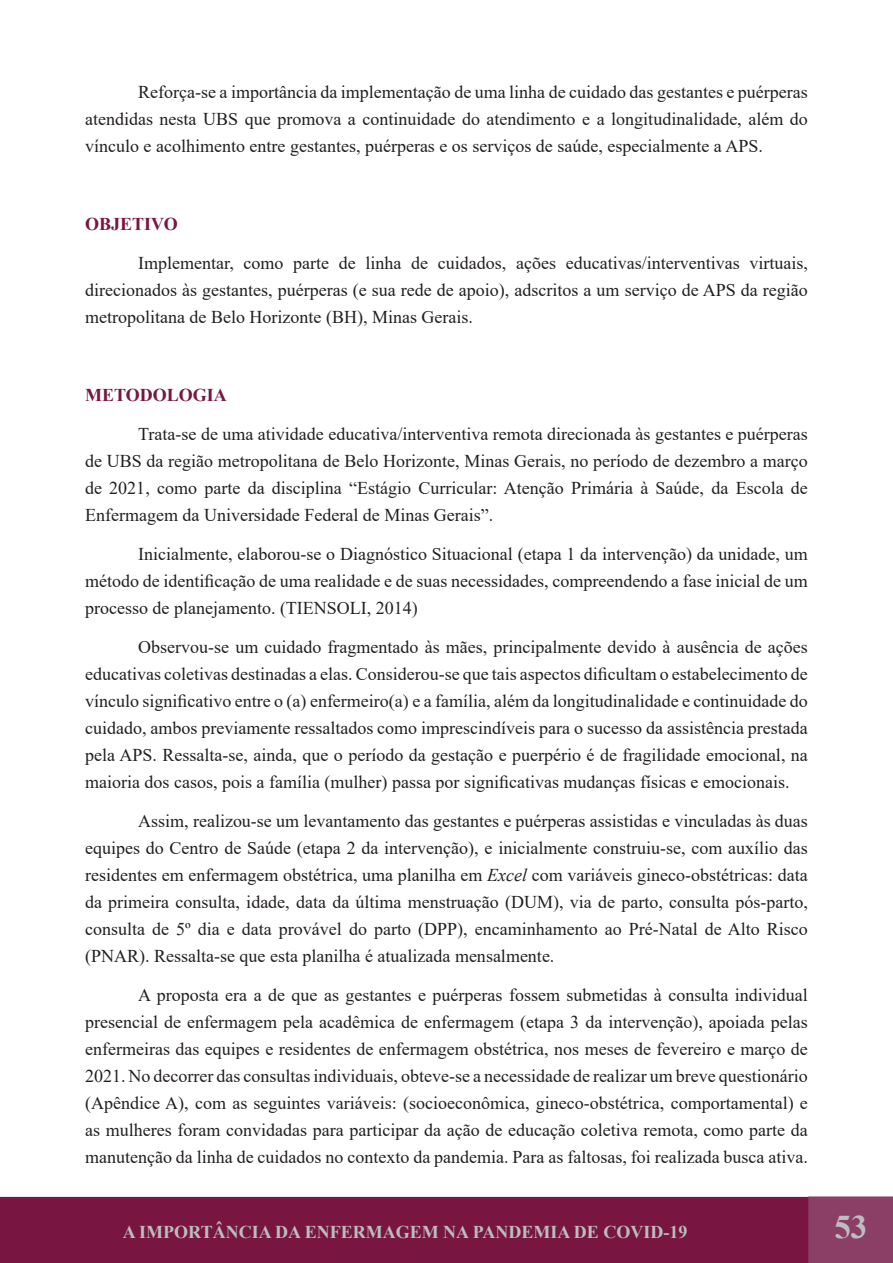
<style>
.page{position:relative;width:893px;height:1263px;background:#fff}
.page>*{position:absolute;margin:0;border:0;box-sizing:border-box;transform-origin:0 0}
.t1{font:700 33px "Times New Roman";color:#bcbdc0}
.t2{font:18px/27px "Times New Roman";color:#231f20;text-align:justify}
.t3{font:700 18px "Times New Roman";color:#bcbdc0}
.t4{font:700 18px "Times New Roman";color:#781641}
.s1{color:#222}
.s2{font-style:italic}
</style>
<div class="page">
<div style="left:0;top:1197px;width:808px;height:66px;background:#781641"></div>
<div style="left:808px;top:1196px;width:85px;height:67px;background:#8c3f66"></div>
<div style="left:32px;top:1198px;width:746px;height:54px;background:#781641"></div>
<div style="left:31px;top:1197px;width:748px;height:56px;border:2px solid #781641"></div>
<p class="t2" style="left:85px;top:77px;width:724px;text-indent:53px">Reforça-se a importância da implementação de uma linha de cuidado das gestantes e puérperas atendidas nesta UBS que promova a continuidade do atendimento e a longitudinalidade, além do vínculo e acolhimento entre gestantes, puérperas e os serviços de saúde, especialmente a APS.</p>
<p class="t4" style="left:85px;top:211px;width:94px">OBJETIVO</p>
<p class="t2" style="left:85px;top:248px;width:724px;text-indent:53px">Implementar, como parte de linha de cuidados, ações educativas/interventivas virtuais, direcionados às gestantes, puérperas (e sua rede de apoio), adscritos a um serviço de APS da região metropolitana de Belo Horizonte (BH), Minas Gerais.</p>
<p class="t4" style="left:85px;top:382px;width:143px">METODOLOGIA</p>
<p class="t2" style="left:85px;top:419px;width:724px;text-indent:53px">Trata-se de uma atividade educativa/interventiva remota direcionada às gestantes e puérperas de UBS da região metropolitana de Belo Horizonte, Minas Gerais, no período de dezembro a março de 2021, como parte da disciplina “Estágio Curricular: Atenção Primária à Saúde, da Escola de Enfermagem da Universidade Federal de Minas Gerais”.</p>
<p class="t2" style="left:85px;top:539px;width:724px;text-indent:53px">Inicialmente, elaborou-se o Diagnóstico Situacional (etapa 1 da intervenção) da unidade, um método de identificação de uma realidade e de suas necessidades, compreendendo a fase inicial de um processo de planejamento. (<span class="s1">TIENSOLI, 2014)</span></p>
<p class="t2" style="left:85px;top:632px;width:724px;text-indent:53px">Observou-se um cuidado fragmentado às mães, principalmente devido à ausência de ações educativas coletivas destinadas a elas. Considerou-se que tais aspectos dificultam o estabelecimento de vínculo significativo entre o (a) enfermeiro(a) e a família, além da longitudinalidade e continuidade do cuidado, ambos previamente ressaltados como imprescindíveis para o sucesso da assistência prestada pela APS. Ressalta-se, ainda, que o período da gestação e puerpério é de fragilidade emocional, na maioria dos casos, pois a família (mulher) passa por significativas mudanças físicas e emocionais.</p>
<p class="t2" style="left:85px;top:806px;width:724px;text-indent:53px">Assim, realizou-se um levantamento das gestantes e puérperas assistidas e vinculadas às duas equipes do Centro de Saúde (etapa 2 da intervenção), e inicialmente construiu-se, com auxílio das residentes em enfermagem obstétrica, uma planilha em <span class="s2">Excel</span> com variáveis gineco-obstétricas: data da primeira consulta, idade, data da última menstruação (DUM), via de parto, consulta pós-parto, consulta de 5º dia e data provável do parto (DPP), encaminhamento ao Pré-Natal de Alto Risco (PNAR). Ressalta-se que esta planilha é atualizada mensalmente.</p>
<p class="t2" style="left:85px;top:980px;width:724px;text-indent:53px">A proposta era a de que as gestantes e puérperas fossem submetidas à consulta individual presencial de enfermagem pela acadêmica de enfermagem (etapa 3 da intervenção), apoiada pelas enfermeiras das equipes e residentes de enfermagem obstétrica, nos meses de fevereiro e março de 2021. No decorrer das consultas individuais, obteve-se a necessidade de realizar um breve questionário (Apêndice A), com as seguintes variáveis: (socioeconômica, gineco-obstétrica, comportamental) e as mulheres foram convidadas para participar da ação de educação coletiva remota, como parte da manutenção da linha de cuidados no contexto da pandemia. Para as faltosas, foi realizada busca ativa.</p>
<p class="t3" style="left:123px;top:1219px;width:566px">A IMPORTÂNCIA DA ENFERMAGEM NA PANDEMIA DE COVID-19</p>
<h1 class="t1" style="left:834px;top:1203px;width:34px">53</h1>
</div>
